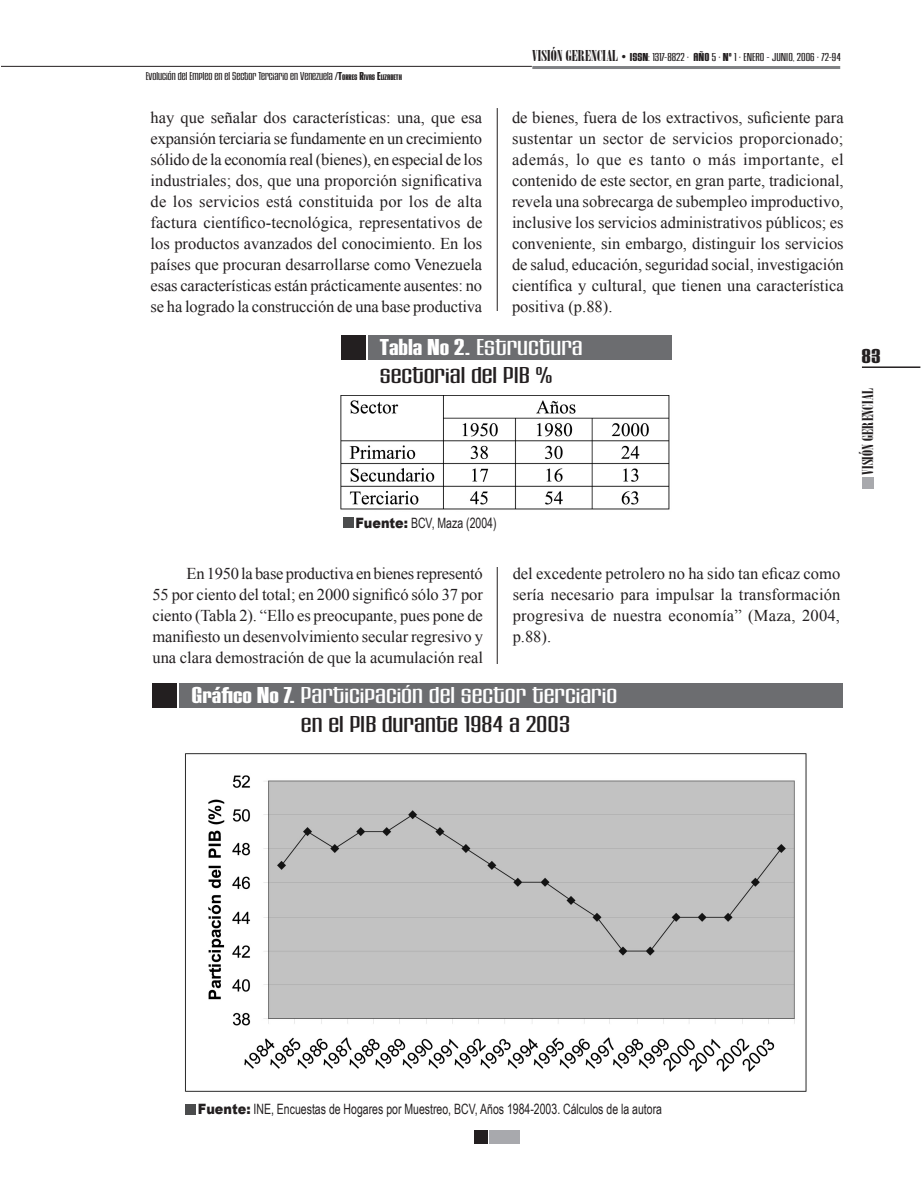
<style>
.page{position:relative;width:922px;height:1192px;background:#fff}
.page>*{position:absolute;margin:0;border:0;box-sizing:border-box;transform-origin:0 0}
.t1{font:24px/28.8px "House Gothic Light Three";color:#fff;scale:1.5 1}
.t2{font:24px/28.8px "House Gothic Light Three";color:#231f20;scale:1.5 1}
.t3{font:21px "House Gothic Bold Three";color:#231f20;scale:1.3 1}
.t4{font:16.5px/21px "Times New Roman";color:#231f20;text-align:justify}
.t5{font:15px "Onyx";color:#231f20;scale:1.3 1}
.t6{font:14.25px "Arial Narrow";color:#231f20;scale:.9 1}
.t7{font:12px "House Gothic Light Three";color:#231f20;scale:1.1 1}
.t8{font:12px "House Gothic Light Three";color:#231f20;scale:1.2 1}
.s1{font-family:"House Gothic Bold Three"}
.s2{font-family:"House Gothic Bold Three";font-size:8.4px}
.s3{font-family:"Onyx";font-size:15px}
.s4{font-family:"Times New Roman";font-size:13.5px}
.s5{font-family:"House Gothic Bold One";color:#fff}
.s6{color:#fff}
.s7{font-family:"Arial";font-weight:900}
.s8{font-family:"House Gothic Bold One"}
.s9{color:#231f20}
</style>
<div class="page">
<hr style="left:497px;top:108px;width:1px;height:1005px;background:#231f20">
<hr style="left:861px;top:366px;width:59px;height:2px;background:#231f20">
<div style="left:862px;top:477px;width:11px;height:12px;background:#a8a9ad"></div>
<div style="left:489px;top:1130px;width:31px;height:14px;background:#a8a9ad"></div>
<div style="left:474px;top:1130px;width:14px;height:14px;background:#231f20"></div>
<div style="left:493px;top:664px;width:13px;height:450px;background:#fff"></div>
<div style="left:495px;top:311px;width:10px;height:255px;background:#fff"></div>
<img style="left:340px;top:395px;width:330px;height:115px">
<div style="left:368px;top:335px;width:303px;height:25px;background:#6c6d70"></div>
<div style="left:341px;top:335px;width:24px;height:25px;background:#231f20"></div>
<div style="left:343px;top:517px;width:10px;height:11px;background:#4b4c4d"></div>
<img style="left:185px;top:753px;width:622px;height:339px">
<div style="left:180px;top:683px;width:663px;height:25px;background:#6c6d70"></div>
<div style="left:152px;top:683px;width:25px;height:25px;background:#231f20"></div>
<div style="left:186px;top:1104px;width:10px;height:10px;background:#4b4c4d"></div>
<hr style="left:2px;top:66px;width:530px;height:1px;background:#231f20">
<hr style="left:532px;top:66px;width:308px;height:3px;background:#808285">
<p class="t7" style="left:146px;top:69px;width:234px">Evolución del Empleo en el Sector Terciario en Venezuela /<span class="s1">T</span><span class="s2">ORRES</span> <span class="s1">R</span><span class="s2">IVAS</span> <span class="s1">E</span><span class="s2">LIZABETH</span></p>
<p class="t8" style="left:532px;top:51px;width:259px"><span class="s3">VISIÓN GERENCIAL</span> <span class="s4">•</span> <span class="s1">ISSN</span>: 1317-8822 • <span class="s1">AÑO</span> 5 • <span class="s1">Nº</span> 1 • ENERO - JUNIO, 2006 • 72-94</p>
<p class="t4" style="left:151px;top:106px;width:333px">hay que señalar dos características: una, que esa expansión terciaria se fundamente en un crecimiento sólido de la economía real (bienes), en especial de los industriales; dos, que una proporción significativa de los servicios está constituida por los de alta factura científico-tecnológica, representativos de los productos avanzados del conocimiento. En los países que procuran desarrollarse como Venezuela esas características están prácticamente ausentes: no se ha logrado la construcción de una base productiva</p>
<p class="t4" style="left:512px;top:106px;width:333px">de bienes, fuera de los extractivos, suficiente para sustentar un sector de servicios proporcionado; además, lo que es tanto o más importante, el contenido de este sector, en gran parte, tradicional, revela una sobrecarga de subempleo improductivo, inclusive los servicios administrativos públicos; es conveniente, sin embargo, distinguir los servicios de salud, educación, seguridad social, investigación científica y cultural, que tienen una característica positiva (p.88).</p>
<h1 class="t2" style="left:380px;top:332px;width:137px"><span class="s5">Tabla No 2.</span> <span class="s6">Estructura </span>sectorial del PIB %</h1>
<p class="t3" style="left:861px;top:343px;width:16px">83</p>
<p class="t5" style="left:859px;top:474px;width:68px;rotate:-90deg">VISIÓN GERENCIAL</p>
<p class="t6" style="left:355px;top:513px;width:158px"><span class="s7">Fuente:</span> BCV, Maza (2004)</p>
<p class="t4" style="left:152px;top:562px;width:332px;text-indent:34px">En 1950 la base productiva en bienes representó 55 por ciento del total; en 2000 significó sólo 37 por ciento (Tabla 2). “Ello es preocupante, pues pone de manifiesto un desenvolvimiento secular regresivo y una clara demostración de que la acumulación real</p>
<p class="t4" style="left:512px;top:562px;width:329px">del excedente petrolero no ha sido tan eficaz como sería necesario para impulsar la transformación progresiva de nuestra economía” (Maza, 2004, p.88).</p>
<h1 class="t1" style="left:301px;top:680px;width:212px;text-indent:-109px"><span class="s8">Gráfico No 7.</span> Participación del sector terciario <span class="s9">en el PIB durante 1984 a 2003</span></h1>
<p class="t6" style="left:198px;top:1098px;width:517px"><span class="s7">Fuente:</span> INE, Encuestas de Hogares por Muestreo, BCV, Años 1984-2003. Cálculos de la autora</p>
</div>
